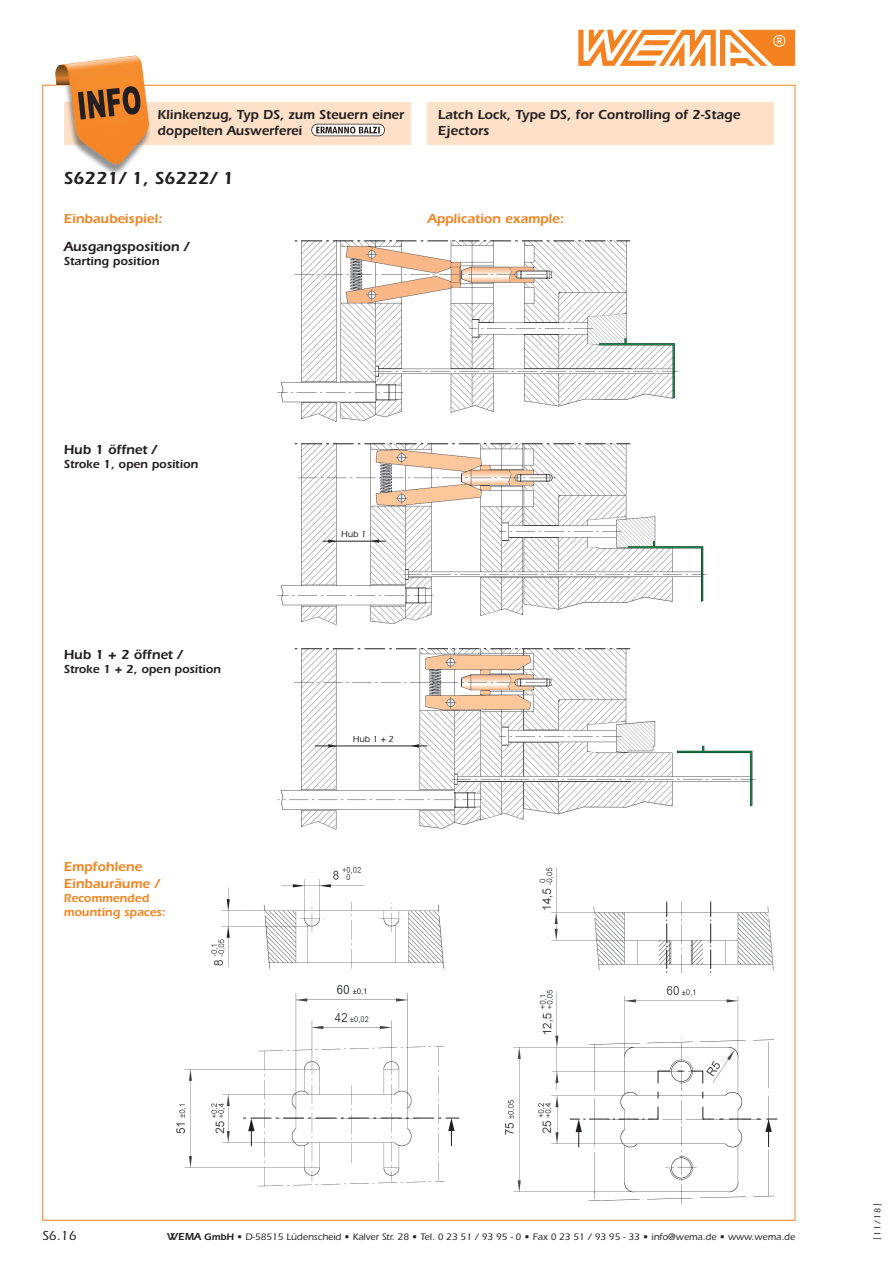
<style>
.page{position:relative;width:893px;height:1263px;background:#fff}
.page>*{position:absolute;margin:0;border:0;box-sizing:border-box;transform-origin:0 0}
.t1{font:600 18px "Itc Eras";color:#231f20}
.t2{font:600 13.5px/16.2px "Itc Eras";color:#231f20}
.t3{font:600 13.5px "Itc Eras";color:#f58220}
.t4{font:500 13.5px "Itc Eras";color:#231f20}
.t5{font:600 12px "Itc Eras";color:#231f20}
.t6{font:600 12px "Itc Eras";color:#f58220}
.t7{font:500 9.75px "Itc Eras";color:#231f20}
.t8{font:500 9px "Itc Eras";color:#231f20}
.t9{font:500 9px "Itc Eras";color:#231f20;scale:.95 1}
.s1{font-weight:600;font-size:10.5px}
.s2{font-weight:600}
</style>
<div class="page">
<svg style="left:578px;top:30px;width:217px;height:36px"></svg>
<div style="left:427px;top:102px;width:347px;height:43px;background:#fee1c8"></div>
<div style="left:64px;top:102px;width:347px;height:43px;background:#fee1c8"></div>
<svg style="left:311px;top:124px;width:74px;height:12px"></svg>
<img style="left:277px;top:241px;width:402px;height:181px">
<img style="left:277px;top:444px;width:430px;height:181px">
<img style="left:277px;top:649px;width:479px;height:181px">
<img style="left:176px;top:867px;width:599px;height:336px">
<svg style="left:295px;top:241px;width:335px;height:1px"></svg>
<svg style="left:295px;top:443px;width:335px;height:1px"></svg>
<svg style="left:295px;top:648px;width:335px;height:1px"></svg>
<svg style="left:371px;top:539px;width:8px;height:4px"></svg>
<svg style="left:328px;top:539px;width:8px;height:4px"></svg>
<hr style="left:323px;top:541px;width:63px;height:1px;background:#231f20">
<svg style="left:411px;top:744px;width:8px;height:4px"></svg>
<svg style="left:328px;top:744px;width:8px;height:4px"></svg>
<hr style="left:315px;top:746px;width:112px;height:1px;background:#231f20">
<svg style="left:243px;top:1117px;width:216px;height:29px"></svg>
<svg style="left:569px;top:1070px;width:209px;height:77px"></svg>
<svg style="left:666px;top:902px;width:1px;height:71px"></svg>
<svg style="left:710px;top:902px;width:1px;height:71px"></svg>
<div style="left:57px;top:59px;width:95px;height:117px;background:#231f20;opacity:.49"></div>
<img style="left:55px;top:56px;width:79px;height:92px">
<svg style="left:78px;top:86px;width:63px;height:34px;background:#8f5625"></svg>
<p class="t2" style="left:158px;top:106px;width:248px">Klinkenzug, Typ DS, zum Steuern einer doppelten Auswerferei</p>
<p class="t2" style="left:438px;top:106px;width:304px">Latch Lock, Type DS, for Controlling of 2-Stage<br>Ejectors</p>
<p class="t1" style="left:64px;top:167px;width:172px">S6221/ 1, S6222/ 1</p>
<p class="t3" style="left:64px;top:210px;width:100px">Einbaubeispiel:</p>
<p class="t3" style="left:427px;top:210px;width:138px">Application example:</p>
<p class="t2" style="left:64px;top:238px;width:127px">Ausgangsposition /</p>
<p class="t5" style="left:64px;top:254px;width:97px">Starting position</p>
<p class="t2" style="left:64px;top:441px;width:95px">Hub 1 öffnet /</p>
<p class="t5" style="left:64px;top:458px;width:136px">Stroke 1, open position</p>
<p class="t2" style="left:64px;top:646px;width:121px">Hub 1 + 2 öffnet /</p>
<p class="t5" style="left:64px;top:662px;width:159px">Stroke 1 + 2, open position</p>
<p class="t3" style="left:64px;top:859px;width:80px">Empfohlene</p>
<p class="t3" style="left:64px;top:875px;width:98px">Einbauräume /</p>
<p class="t6" style="left:64px;top:891px;width:87px">Recommended</p>
<p class="t6" style="left:64px;top:905px;width:103px">mounting spaces:</p>
<p class="t8" style="left:341px;top:529px;width:27px">Hub 1</p>
<p class="t8" style="left:353px;top:734px;width:42px">Hub 1 + 2</p>
<p class="t4" style="left:43px;top:1227px;width:36px">S6.16</p>
<p class="t7" style="left:167px;top:1231px;width:630px"><span class="s1">WEMA</span> <span class="s2">GmbH</span> • D-58515 Lüdenscheid • Kalver Str. 28 • Tel. 0 23 51 / 93 95 - 0 • Fax 0 23 51 / 93 95 - 33 • info@wema.de • www.wema.de</p>
<p class="t9" style="left:872px;top:1240px;width:40px;rotate:-90deg">[11/18]</p>
</div>
